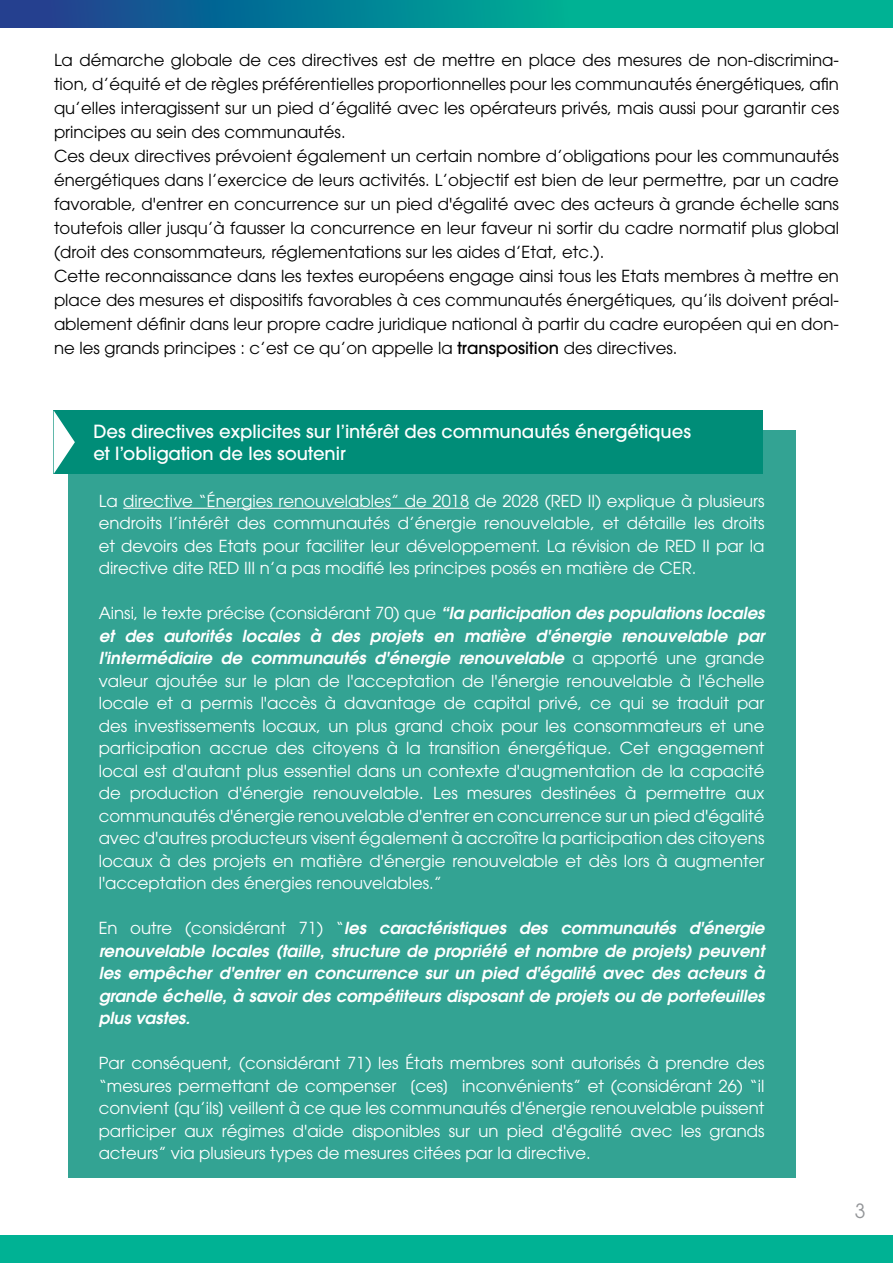
<style>
.page{position:relative;width:893px;height:1263px;background:#fff}
.page>*{position:absolute;margin:0;border:0;box-sizing:border-box;transform-origin:0 0}
.t1{font:19.5px "ITC Avant Garde Pro";color:#939598}
.t2{font:500 18px/21.6px "ITC Avant Garde Pro";color:#fff}
.t3{font:16.5px/22.5px "ITC Avant Garde Pro";color:#fff;text-align:justify}
.t4{font:16.5px/24px "ITC Avant Garde Pro";color:#000}
.t5{font:italic 600 16.5px/22.5px "ITC Avant Garde Pro";color:#fff;text-align:justify}
.s1{font-weight:500}
.s2{font-weight:600;font-style:italic}
.s3{font-weight:400;font-style:normal}
</style>
<div class="page">
<div style="left:68px;top:431px;width:727px;height:747px;background:#33a393"></div>
<div style="left:54px;top:410px;width:709px;height:64px;background:#008d78"></div>
<svg style="left:54px;top:411px;width:21px;height:63px"></svg>
<hr style="left:123px;top:508px;width:346px;height:1px;background:#fff">
<div style="left:0;top:1236px;width:893px;height:27px;background:#00b294"></div>
<svg style="left:0;top:0;width:893px;height:27px;background:#068a93"></svg>
<p class="t4" style="left:54px;top:48px;width:786px">La démarche globale de ces directives est de mettre en place des mesures de non-discrimina&shy;tion, d’équité et de règles préférentielles proportionnelles pour les communautés énergétiques, afin qu’elles interagissent sur un pied d’égalité avec les opérateurs privés, mais aussi pour garantir ces principes au sein des communautés.<br>Ces deux directives prévoient également un certain nombre d’obligations pour les communautés énergétiques dans l’exercice de leurs activités. L’objectif est bien de leur permettre, par un cadre favorable, d'entrer en concurrence sur un pied d'égalité avec des acteurs à grande échelle sans toutefois aller jusqu’à fausser la concurrence en leur faveur ni sortir du cadre normatif plus global (droit des consommateurs, réglementations sur les aides d’Etat, etc.).<br>Cette reconnaissance dans les textes européens engage ainsi tous les Etats membres à mettre en place des mesures et dispositifs favorables à ces communautés énergétiques, qu’ils doivent préal&shy;ablement définir dans leur propre cadre juridique national à partir du cadre européen qui en don&shy;ne les grands principes : c’est ce qu’on appelle la <span class="s1">transposition</span> des directives.</p>
<p class="t2" style="left:93px;top:421px;width:599px">Des directives explicites sur l’intérêt des communautés énergétiques et l’obligation de les soutenir</p>
<p class="t3" style="left:99px;top:489px;width:667px">La directive “Énergies renouvelables” de 2018 de 2028 (RED II) explique à plusieurs endroits l’intérêt des communautés d’énergie renouvelable, et détaille les droits et devoirs des Etats pour faciliter leur développement. La révision de RED II par la directive dite RED III n’a pas modifié les principes posés en matière de CER.</p>
<p class="t3" style="left:99px;top:602px;width:667px">Ainsi, le texte précise (considérant 70) que <span class="s2">“la participation des populations locales et des autorités locales à des projets en matière d'énergie renouvelable par l'intermédiaire de communautés d'énergie renouvelable</span> a apporté une grande valeur ajoutée sur le plan de l'acceptation de l'énergie renouvelable à l'échelle locale et a permis l'accès à davantage de capital privé, ce qui se traduit par des investissements locaux, un plus grand choix pour les consommateurs et une participation accrue des citoyens à la transition énergétique. Cet engagement local est d'autant plus essentiel dans un contexte d'augmentation de la capacité de production d'énergie renouvelable. Les mesures destinées à permettre aux communautés d'énergie renouvelable d'entrer en concurrence sur un pied d'égalité avec d'autres producteurs visent également à accroître la participation des citoyens locaux à des projets en matière d'énergie renouvelable et dès lors à augmenter l'acceptation des énergies renouvelables.”</p>
<p class="t5" style="left:99px;top:917px;width:667px"><span class="s3">En outre (considérant 71) “</span>les caractéristiques des communautés d'énergie renouvelable locales (taille, structure de propriété et nombre de projets) peuvent les empêcher d'entrer en concurrence sur un pied d'égalité avec des acteurs à grande échelle, à savoir des compétiteurs disposant de projets ou de portefeuilles plus vastes.</p>
<p class="t3" style="left:99px;top:1052px;width:667px">Par conséquent, (considérant 71) les États membres sont autorisés à prendre des “mesures permettant de compenser [ces] inconvénients” et (considérant 26) “il convient [qu’ils] veillent à ce que les communautés d'énergie renouvelable puissent participer aux régimes d'aide disponibles sur un pied d'égalité avec les grands acteurs” via plusieurs types de mesures citées par la directive.</p>
<p class="t1" style="left:855px;top:1198px;width:12px">3</p>
</div>
